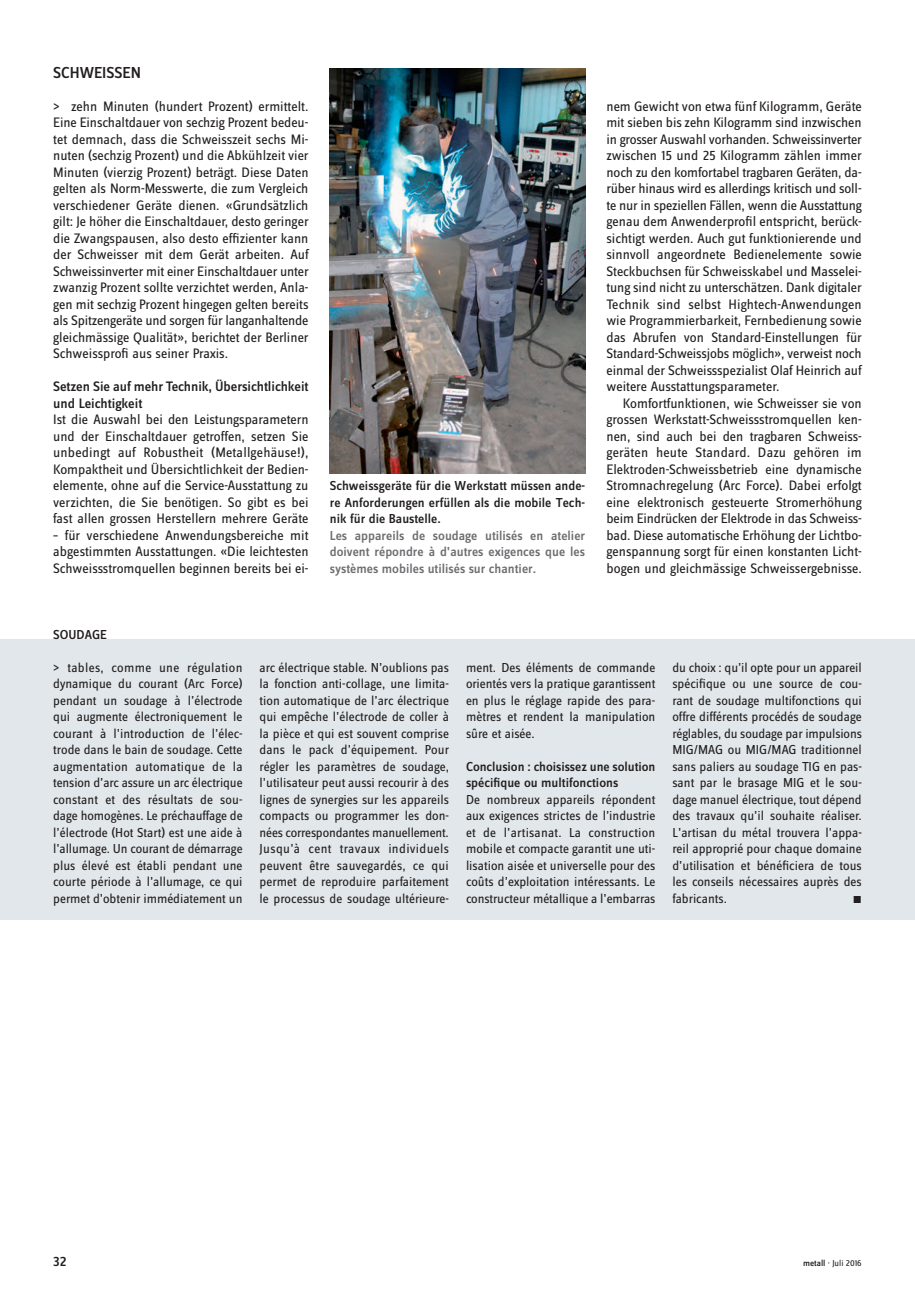
<style>
.page{position:relative;width:915px;height:1293px;background:#fff}
.page>*{position:absolute;margin:0;border:0;box-sizing:border-box;transform-origin:0 0}
.DE_rubrik_11{font:500 16.5px "Zine Sans Dis";color:#231f20}
.DE_Grundtext_ohne_EZ{font:14.25px/16.5px "Zine Sans Dis";color:#231f20;text-align:justify}
.DE_Grundtext_EZ{font:14.25px/16.5px "Zine Sans Dis";color:#231f20;text-align:justify}
.DE_Grundtext_ohne_EZ-2{font:500 14.25px/16.5px "Zine Sans Dis";letter-spacing:-.005em;color:#231f20}
.FR_Grundtext_ohne_EZ{font:13.5px/16.5px "Zine Sans Dis";color:#231f20;text-align:justify}
.FR_Grundtext_ohne_EZ-2{font:500 13.5px/16.5px "Zine Sans Dis";color:#231f20}
.t1{font:500 13.5px/16.5px "Zine Sans Dis";color:#6c6d70;text-align:justify}
.FR_rubrik_9__med{font:500 13.5px "Zine Sans Dis";color:#231f20}
.FR_Grundtext_ohne_EZ-3{font:10.5px "Zine Sans Dis Regular Roman Exp";color:#231f20}
.t2{font:9px "Zine Sans Dis";color:#231f20}
.s1{font-weight:500}
</style>
<div class="page">
<img style="left:330px;top:68px;width:255px;height:406px">
<div style="left:0;top:639px;width:914px;height:280px;background:#e1e7ea"></div>
<p class="DE_rubrik_11" style="left:53px;top:64px;width:89px">SCHWEISSEN</p>
<p class="DE_Grundtext_ohne_EZ" style="left:53px;top:98px;width:257px">&gt; zehn Minuten (hundert Prozent) ermittelt.<br>Eine Einschaltdauer von sechzig Prozent bedeu&shy;tet demnach, dass die Schweisszeit sechs Mi&shy;nuten (sechzig Prozent) und die Abkühlzeit vier Minuten (vierzig Prozent) beträgt. Diese Daten gelten als Norm-Messwerte, die zum Vergleich verschiedener Geräte dienen. «Grundsätzlich gilt: Je höher die Einschaltdauer, desto geringer die Zwangspausen, also desto effizienter kann der Schweisser mit dem Gerät arbeiten. Auf Schweissinverter mit einer Einschaltdauer unter zwanzig Prozent sollte verzichtet werden, Anla&shy;gen mit sechzig Prozent hingegen gelten bereits als Spitzengeräte und sorgen für langanhaltende gleichmässige Qualität», berichtet der Berliner Schweissprofi aus seiner Praxis.</p>
<p class="DE_Grundtext_ohne_EZ-2" style="left:53px;top:379px;width:257px">Setzen Sie auf mehr Technik, Übersichtlichkeit und Leichtigkeit</p>
<p class="DE_Grundtext_ohne_EZ" style="left:53px;top:412px;width:257px">Ist die Auswahl bei den Leistungsparametern und der Einschaltdauer getroffen, setzen Sie unbedingt auf Robustheit (Metallgehäuse!), Kompaktheit und Übersichtlichkeit der Bedien&shy;elemente, ohne auf die Service-Ausstattung zu verzichten, die Sie benötigen. So gibt es bei fast allen grossen Herstellern mehrere Geräte</p>
<p class="DE_Grundtext_ohne_EZ" style="left:53px;top:527px;width:257px">– für verschiedene Anwendungsbereiche mit abgestimmten Ausstattungen. «Die leichtesten Schweissstromquellen beginnen bereits bei ei-</p>
<p class="FR_Grundtext_ohne_EZ-2" style="left:330px;top:478px;width:257px;text-align:justify">Schweissgeräte für die Werkstatt müssen ande&shy;re Anforderungen erfüllen als die mobile Tech&shy;nik für die Baustelle.</p>
<p class="t1" style="left:330px;top:528px;width:257px">Les appareils de soudage utilisés en atelier doivent répondre à d’autres exigences que les systèmes mobiles utilisés sur chantier.</p>
<p class="FR_rubrik_9__med" style="left:53px;top:628px;width:55px">SOUDAGE</p>
<p class="DE_Grundtext_ohne_EZ" style="left:606px;top:98px;width:257px">nem Gewicht von etwa fünf Kilogramm, Geräte mit sieben bis zehn Kilogramm sind inzwischen in grosser Auswahl vorhanden. Schweissinverter zwischen 15 und 25 Kilogramm zählen immer noch zu den komfortabel tragbaren Geräten, da&shy;rüber hinaus wird es allerdings kritisch und soll&shy;te nur in speziellen Fällen, wenn die Ausstattung genau dem Anwenderprofil entspricht, berück&shy;sichtigt werden. Auch gut funktionierende und sinnvoll angeordnete Bedienelemente sowie Steckbuchsen für Schweisskabel und Masselei&shy;tung sind nicht zu unterschätzen. Dank digitaler Technik sind selbst Hightech-Anwendungen wie Programmierbarkeit, Fernbedienung sowie das Abrufen von Standard-Einstellungen für Standard-Schweissjobs möglich», verweist noch einmal der Schweissspezialist Olaf Heinrich auf weitere Ausstattungsparameter.</p>
<p class="DE_Grundtext_EZ" style="left:606px;top:395px;width:257px;text-indent:17px">Komfortfunktionen, wie Schweisser sie von grossen Werkstatt-Schweissstromquellen ken&shy;nen, sind auch bei den tragbaren Schweiss&shy;geräten heute Standard. Dazu gehören im Elektroden-Schweissbetrieb eine dynamische Stromnachregelung (Arc Force). Dabei erfolgt eine elektronisch gesteuerte Stromerhöhung beim Eindrücken der Elektrode in das Schweiss&shy;bad. Diese automatische Erhöhung der Lichtbo&shy;genspannung sorgt für einen konstanten Licht&shy;bogen und gleichmässige Schweissergebnisse.</p>
<p class="FR_Grundtext_ohne_EZ" style="left:53px;top:660px;width:191px">&gt; tables, comme une régulation dynamique du courant (Arc Force) pendant un soudage à l’électrode qui augmente électroniquement le courant à l’introduction de l’élec&shy;trode dans le bain de soudage. Cette augmentation automatique de la tension d’arc assure un arc électrique constant et des résultats de sou&shy;dage homogènes. Le préchauffage de l’électrode (Hot Start) est une aide à l’allumage. Un courant de démarrage plus élevé est établi pendant une courte période à l’allumage, ce qui permet d’obtenir immédiatement un</p>
<p class="FR_Grundtext_ohne_EZ" style="left:259px;top:660px;width:191px">arc électrique stable. N’oublions pas la fonction anti-collage, une limita&shy;tion automatique de l’arc électrique qui empêche l’électrode de coller à la pièce et qui est souvent comprise dans le pack d’équipement. Pour régler les paramètres de soudage, l’utilisateur peut aussi recourir à des lignes de synergies sur les appareils compacts ou programmer les don&shy;nées correspondantes manuellement.<br>Jusqu’à cent travaux individuels peuvent être sauvegardés, ce qui permet de reproduire parfaitement le processus de soudage ultérieure-</p>
<p class="FR_Grundtext_ohne_EZ" style="left:466px;top:660px;width:191px">ment. Des éléments de commande orientés vers la pratique garantissent en plus le réglage rapide des para&shy;mètres et rendent la manipulation sûre et aisée.</p>
<p class="FR_Grundtext_ohne_EZ-2" style="left:466px;top:758px;width:191px">Conclusion : choisissez une solution spécifique ou multifonctions</p>
<p class="FR_Grundtext_ohne_EZ" style="left:466px;top:792px;width:191px">De nombreux appareils répondent aux exigences strictes de l’industrie et de l’artisanat. La construction mobile et compacte garantit une uti&shy;lisation aisée et universelle pour des coûts d’exploitation intéressants. Le constructeur métallique a l’embarras</p>
<p class="FR_Grundtext_ohne_EZ" style="left:672px;top:660px;width:191px">du choix : qu’il opte pour un appareil spécifique ou une source de cou&shy;rant de soudage multifonctions qui offre différents procédés de soudage réglables, du soudage par impulsions MIG/MAG ou MIG/MAG traditionnel sans paliers au soudage TIG en pas&shy;sant par le brasage MIG et le sou&shy;dage manuel électrique, tout dépend des travaux qu’il souhaite réaliser.<br>L’artisan du métal trouvera l’appa&shy;reil approprié pour chaque domaine d’utilisation et bénéficiera de tous les conseils nécessaires auprès des fabricants.</p>
<p class="FR_Grundtext_ohne_EZ-3" style="left:852px;top:894px;width:11px">m</p>
<p class="DE_Grundtext_ohne_EZ-2" style="left:53px;top:1253px;width:15px">32</p>
<p class="t2" style="left:802px;top:1259px;width:60px"><span class="s1">metall</span> · Juli 2016</p>
</div>
